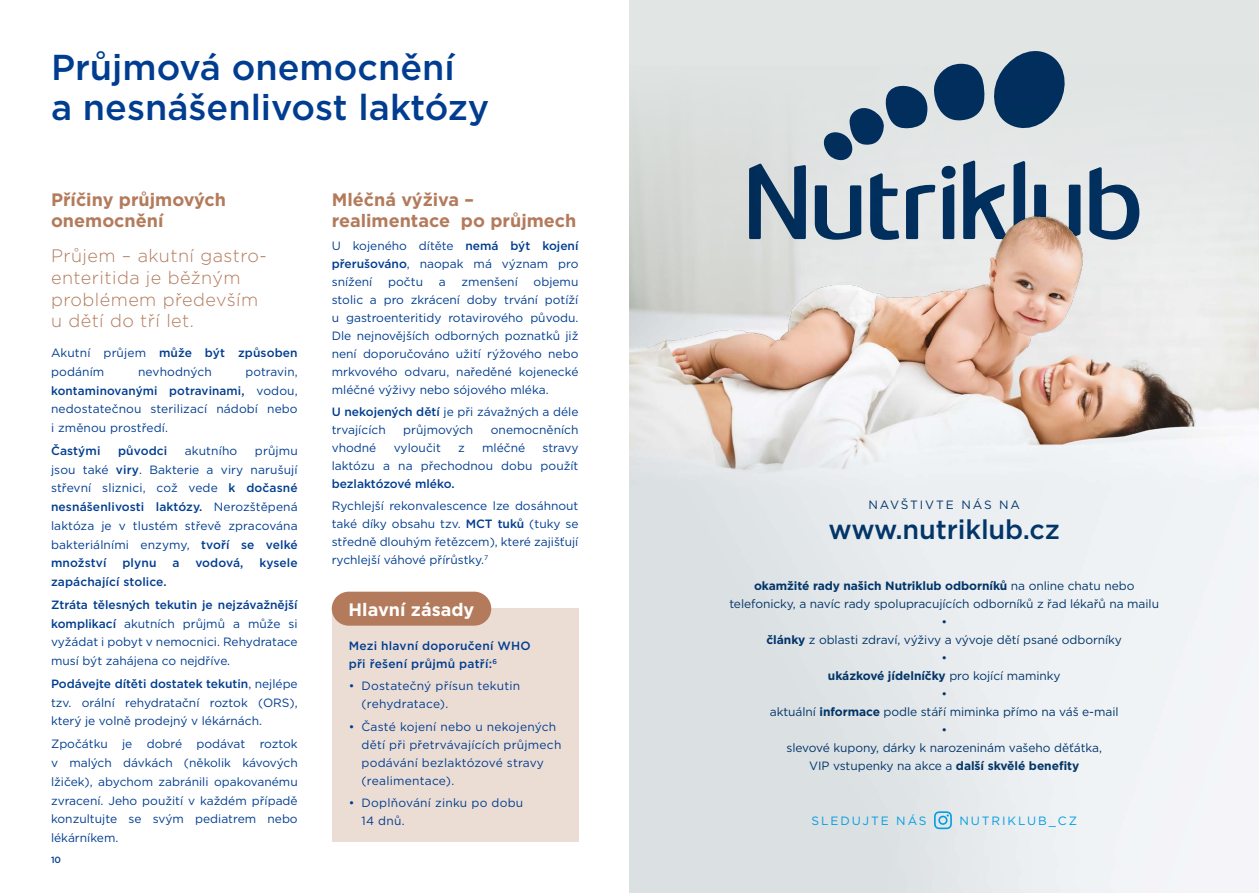
<style>
.page{position:relative;width:1259px;height:893px;background:#fff}
.page>*{position:absolute;margin:0;border:0;box-sizing:border-box;transform-origin:0 0}
.t1{font:500 36px/40.5px "Gotham";color:#003d90}
.t2{font:500 27px "Gotham";letter-spacing:-.005em;color:#023568}
.t3{font:300 18px/21.6px "Gotham";letter-spacing:.025em;color:#b37b5c}
.t4{font:700 18px/21.6px "Gotham";color:#b37b5c}
.t5{font:700 18px "Gotham";color:#fff}
.t6{font:12px/18.8px "Gotham";color:#003d90;text-align:justify}
.t7{font:12px/18px "Gotham";letter-spacing:-.005em;color:#023568;text-align:center}
.t8{font:12px/18px "Gotham";letter-spacing:.02em;color:#003d90}
.t9{font:500 12px/18px "Gotham";letter-spacing:.01em;color:#003d90}
.t10{font:12px "Gotham";letter-spacing:.16em;color:#009ee0}
.t11{font:500 12px "Gotham";letter-spacing:-.01em;color:#003d90}
.t12{font:12px "Gotham";letter-spacing:.16em;color:#023568}
.t13{font:500 9px "Gotham";color:#003d90}
.s1{font-weight:500}
.s2{font-weight:700}
</style>
<div class="page">
<div style="left:629px;top:0;width:630px;height:893px;background:#e1e6e5"></div>
<img style="left:629px;top:348px;width:630px;height:545px">
<svg style="left:950px;top:51px;width:111px;height:15px"></svg>
<img style="left:629px;top:66px;width:630px;height:282px">
<div style="left:332px;top:609px;width:246px;height:233px;background:#ecddd4"></div>
<div style="left:332px;top:592px;width:159px;height:34px;background:#b37b5c;border-radius:17px"></div>
<svg style="left:934px;top:811px;width:18px;height:18px"></svg>
<h1 class="t1" style="left:51px;top:46px;width:440px">Průjmová onemocnění<br>a nesnášenlivost laktózy</h1>
<h3 class="t4" style="left:51px;top:188px;width:176px">Příčiny průjmových onemocnění</h3>
<h3 class="t3" style="left:51px;top:245px;width:217px">Průjem – akutní gastro&shy;enteritida je běžným problémem především u dětí do tří let.</h3>
<p class="t6" style="left:51px;top:343px;width:248px">Akutní průjem <span class="s1">může být způsoben </span>podáním</p>
<p class="t6" style="left:138px;top:362px;width:75px">nevhodných</p>
<p class="t6" style="left:51px;top:362px;width:248px;text-indent:194px">potravin, <span class="s1">kontaminovanými potravinami,</span> vodou, nedostatečnou sterilizací nádobí nebo i změnou prostředí.</p>
<p class="t9" style="left:51px;top:442px;width:51px">Častými</p>
<p class="t9" style="left:118px;top:442px;width:51px">původci</p>
<p class="t6" style="left:185px;top:441px;width:54px">akutního</p>
<p class="t6" style="left:51px;top:441px;width:248px;text-indent:204px">průjmu jsou také <span class="s1">viry</span>. Bakterie a viry narušují střevní sliznici, což vede <span class="s1">k dočasné nesnášenlivosti laktózy.</span> Nerozštěpená laktóza je v tlustém střevě zpracována bakteriálními enzymy, <span class="s1">tvoří se velké množství</span></p>
<p class="t9" style="left:122px;top:554px;width:35px">plynu</p>
<p class="t9" style="left:172px;top:554px;width:9px">a</p>
<p class="t9" style="left:195px;top:554px;width:50px">vodová,</p>
<p class="t9" style="left:259px;top:554px;width:40px">kysele</p>
<p class="t9" style="left:51px;top:570px;width:248px;line-height:23px">zapáchající stolice.<br>Ztráta tělesných tekutin je nejzávažnější</p>
<p class="t6" style="left:51px;top:614px;width:248px"><span class="s1">komplikací</span> akutních průjmů a může si vyžádat i pobyt v nemocnici. Rehydratace musí být zahájena co nejdříve.</p>
<p class="t6" style="left:51px;top:674px;width:248px"><span class="s1">Podávejte dítěti dostatek tekutin</span>, nejlépe tzv. orální rehydratační roztok (ORS), který je volně prodejný v lékárnách.</p>
<p class="t6" style="left:51px;top:734px;width:248px">Zpočátku je dobré podávat roztok v malých dávkách (několik kávových lžiček), abychom zabránili opakovanému zvracení. Jeho použití v každém případě konzultujte se svým pediatrem nebo lékárníkem.</p>
<p class="t13" style="left:51px;top:854px;width:12px">10</p>
<h3 class="t4" style="left:332px;top:188px;width:246px">Mléčná výživa – realimentace po průjmech</h3>
<p class="t6" style="left:332px;top:236px;width:248px;line-height:18px">U kojeného dítěte <span class="s1">nemá být kojení přerušováno</span>, naopak má význam pro snížení</p>
<p class="t6" style="left:388px;top:272px;width:36px">počtu</p>
<p class="t6" style="left:439px;top:272px;width:8px">a</p>
<p class="t6" style="left:461px;top:272px;width:58px">zmenšení</p>
<p class="t6" style="left:332px;top:272px;width:248px;line-height:18px;text-indent:202px">objemu stolic a pro zkrácení doby trvání potíží u gastroenteritidy rotavirového původu.<br>Dle nejnovějších odborných poznatků již není doporučováno užití rýžového nebo mrkvového odvaru, naředěné kojenecké mléčné výživy nebo sójového mléka.</p>
<p class="t6" style="left:332px;top:402px;width:248px;line-height:18px"><span class="s1">U nekojených dětí</span> je při závažných a déle trvajících</p>
<p class="t6" style="left:403px;top:420px;width:72px">průjmových</p>
<p class="t6" style="left:491px;top:420px;width:89px">onemocněních</p>
<p class="t6" style="left:332px;top:438px;width:46px">vhodné</p>
<p class="t6" style="left:394px;top:438px;width:49px">vyloučit</p>
<p class="t6" style="left:458px;top:438px;width:8px">z</p>
<p class="t6" style="left:482px;top:438px;width:45px">mléčné</p>
<p class="t6" style="left:332px;top:438px;width:248px;line-height:18px;text-align:right">stravy<br>laktózu a na přechodnou dobu použít</p>
<p class="t11" style="left:332px;top:476px;width:124px">bezlaktózové mléko.</p>
<p class="t6" style="left:332px;top:497px;width:248px;line-height:18px">Rychlejší rekonvalescence lze dosáhnout také díky obsahu tzv. <span class="s1">MCT tuků</span> (tuky se středně dlouhým řetězcem), které zajišťují rychlejší váhové přírůstky.<sup>7</sup></p>
<h3 class="t5" style="left:349px;top:598px;width:127px">Hlavní zásady</h3>
<p class="t9" style="left:349px;top:637px;width:183px">Mezi hlavní doporučení WHO při řešení průjmů patří:<sup>6</sup></p>
<p class="t8" style="left:361px;top:677px;width:160px;text-indent:-13px">• Dostatečný přísun tekutin (rehydratace).</p>
<p class="t8" style="left:361px;top:717px;width:201px;text-indent:-13px">• Časté kojení nebo u nekojených dětí při přetrvávajících průjmech podávání bezlaktózové stravy (realimentace).</p>
<p class="t8" style="left:361px;top:793px;width:163px;text-indent:-13px">• Doplňování zinku po dobu<br>14 dnů.</p>
<p class="t12" style="left:868px;top:497px;width:153px">NAVŠTIVTE NÁS NA</p>
<h2 class="t2" style="left:828px;top:511px;width:233px">www.nutriklub.cz</h2>
<p class="t7" style="left:729px;top:576px;width:431px"><span class="s2">okamžité rady našich Nutriklub odborníků</span> na online chatu nebo telefonicky, a navíc rady spolupracujících odborníků z řad lékařů na mailu •<br><span class="s2">články</span> z oblasti zdraví, výživy a vývoje dětí psané odborníky<br>•<br><span class="s2">ukázkové jídelníčky</span> pro kojící maminky<br>•<br>aktuální <span class="s2">informace</span> podle stáří miminka přímo na váš e-mail<br>•<br>slevové kupony, dárky k narozeninám vašeho děťátka,<br>VIP vstupenky na akce a <span class="s2">další skvělé benefity</span></p>
<p class="t10" style="left:811px;top:813px;width:117px">SLEDUJTE NÁS</p>
<p class="t10" style="left:959px;top:813px;width:119px">NUTRIKLUB_CZ</p>
</div>
